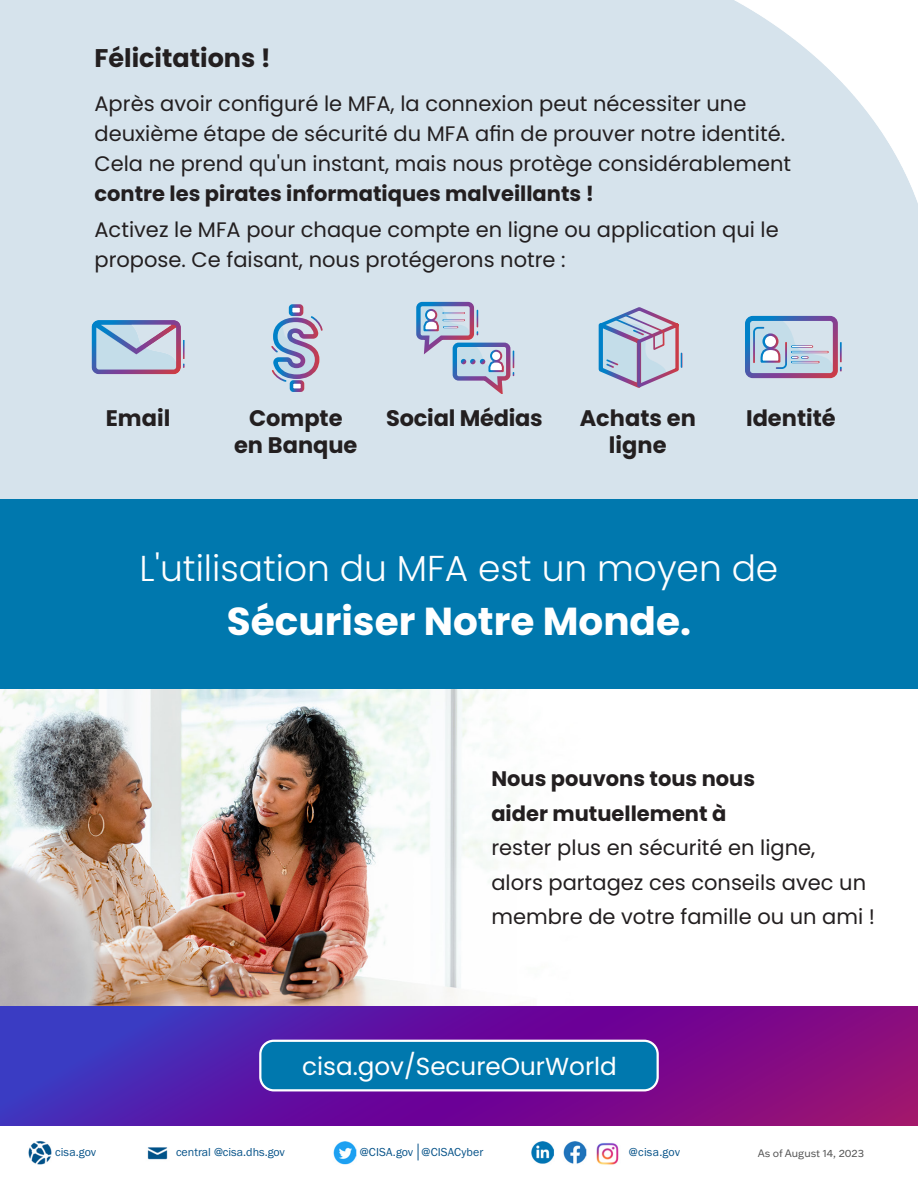
<style>
.page{position:relative;width:918px;height:1188px;background:#fff}
.page>*{position:absolute;margin:0;border:0;box-sizing:border-box;transform-origin:0 0}
.t1{font:700 39px "Poppins";color:#fff}
.t2{font:300 36px "Poppins";color:#fff}
.t3{font:700 25.5px "Poppins";color:#231f20}
.t4{font:24.6px "Poppins";color:#fff}
.t5{font:700 22.5px/27px "Poppins";color:#231f20;text-align:center}
.t6{font:21px/30px "Poppins";color:#231f20}
.t7{font:12px "Franklin Gothic URW Boo";letter-spacing:.005em;color:#075389}
.t8{font:10.5px "Franklin Gothic ATF";color:#525252}
.s1{font-weight:700}
</style>
<div class="page">
<img style="left:0;top:689px;width:918px;height:318px">
<div style="left:0;top:0;width:918px;height:500px;background:#d6e3ec"></div>
<div style="left:291px;top:306px;width:11px;height:8px;background:#fff;border-radius:2px"></div>
<div style="left:289px;top:304px;width:14px;height:12px;border:4px solid #fff;border-radius:2px"></div>
<div style="left:292px;top:382px;width:10px;height:8px;background:#fff;border-radius:2px"></div>
<div style="left:290px;top:380px;width:14px;height:12px;border:4px solid #fff;border-radius:2px"></div>
<svg style="left:270px;top:315px;width:54px;height:68px;background:#a9aecd"></svg>
<svg style="left:598px;top:306px;width:84px;height:83px;background:#b7bed4"></svg>
<svg style="left:415px;top:300px;width:99px;height:94px;background:#b9c3d9"></svg>
<svg style="left:840px;top:342px;width:2px;height:20px"></svg>
<div style="left:745px;top:316px;width:93px;height:62px;border:5px solid #fff;border-radius:5px"></div>
<svg style="left:748px;top:318px;width:86px;height:58px;background:#b4c1d8"></svg>
<hr style="left:792px;top:361px;width:27px;height:2px;background:#fff">
<img style="left:88px;top:314px;width:100px;height:66px">
<div style="left:0;top:500px;width:918px;height:189px;background:#0078ae"></div>
<svg style="left:0;top:1007px;width:918px;height:118px;background:#67179c"></svg>
<div style="left:260px;top:1041px;width:398px;height:49px;background:#0078ae;border-radius:14px"></div>
<div style="left:259px;top:1040px;width:400px;height:51px;border:2px solid #fff;border-radius:14px"></div>
<img style="left:28px;top:1141px;width:23px;height:23px">
<img style="left:147px;top:1147px;width:21px;height:13px">
<img style="left:333px;top:1141px;width:24px;height:23px">
<img style="left:531px;top:1141px;width:23px;height:23px">
<img style="left:563px;top:1141px;width:24px;height:23px">
<img style="left:596px;top:1143px;width:23px;height:22px">
<svg style="left:418px;top:1144px;width:1px;height:16px"></svg>
<h2 class="t3" style="left:94px;top:43px;width:178px">Félicitations !</h2>
<p class="t6" style="left:94px;top:88px;width:698px">Après avoir configuré le MFA, la connexion peut nécessiter une deuxième étape de sécurité du MFA afin de prouver notre identité.<br>Cela ne prend qu'un instant, mais nous protège considérablement <span class="s1">contre les pirates informatiques malveillants !</span></p>
<p class="t6" style="left:94px;top:214px;width:686px">Activez le MFA pour chaque compte en ligne ou application qui le propose. Ce faisant, nous protégerons notre :</p>
<p class="t5" style="left:106px;top:405px;width:66px">Email</p>
<p class="t5" style="left:234px;top:405px;width:125px">Compte en Banque</p>
<p class="t5" style="left:386px;top:405px;width:158px">Social Médias</p>
<p class="t5" style="left:580px;top:405px;width:118px">Achats en ligne</p>
<p class="t5" style="left:746px;top:405px;width:91px">Identité</p>
<p class="t2" style="left:140px;top:547px;width:640px">L'utilisation du MFA est un moyen de</p>
<p class="t1" style="left:227px;top:599px;width:466px">Sécuriser Notre Monde.</p>
<p class="t6" style="left:491px;top:762px;width:385px;line-height:34.5px"><span class="s1">Nous pouvons tous nous<br>aider mutuellement à<br></span>rester plus en sécurité en ligne,<br>alors partagez ces conseils avec un membre de votre famille ou un ami !</p>
<p class="t4" style="left:302px;top:1052px;width:316px">cisa.gov/SecureOurWorld</p>
<p class="t7" style="left:55px;top:1145px;width:43px">cisa.gov</p>
<p class="t7" style="left:176px;top:1145px;width:110px">central @cisa.dhs.gov</p>
<p class="t7" style="left:360px;top:1145px;width:55px">@CISA.gov</p>
<p class="t7" style="left:422px;top:1145px;width:63px">@CISACyber</p>
<p class="t7" style="left:629px;top:1145px;width:53px">@cisa.gov</p>
<p class="t8" style="left:758px;top:1147px;width:108px">As of August 14, 2023</p>
</div>
